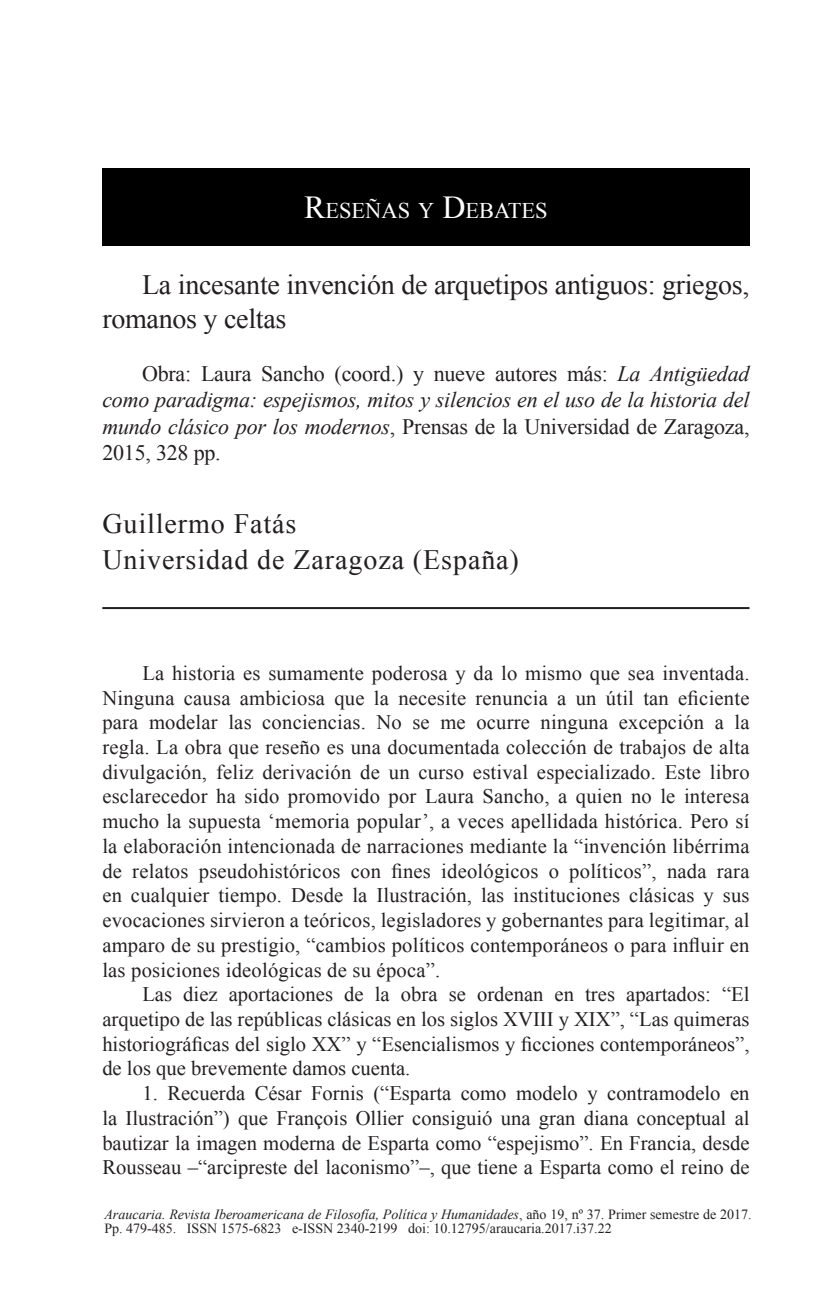
<style>
.page{position:relative;width:823px;height:1295px;background:#fff}
.page>*{position:absolute;margin:0;border:0;box-sizing:border-box;transform-origin:0 0}
.Institución{font:28px/33.6px "Times New Roman";letter-spacing:-.01em;color:#231f20}
.Institución-2{font:28px "Times New Roman";letter-spacing:.03em;color:#231f20}
.Autor{font:28px "Times New Roman";letter-spacing:.03em;color:#231f20}
.Categoría{font:22.4px "Times New Roman";color:#fff}
.t1{font:italic 22px/26.4px "Times New Roman";letter-spacing:-.01em;color:#231f20;text-align:justify}
.Párrafo{font:20.6px/24.8px "Times New Roman";color:#231f20;text-align:justify}
.t2{font:14px/14px "Times New Roman";color:#231f20}
.s1{font-size:32px}
.s2{font-style:normal}
.s3{font-style:italic}
</style>
<div class="page">
<hr style="left:102px;top:607px;width:647px;height:2px;background:#231f20">
<div style="left:102px;top:168px;width:647px;height:77px;background:#000"></div>
<p class="Categoría" style="left:304px;top:195px;width:245px"><span class="s1">R</span>ESEÑAS Y <span class="s1">D</span>EBATES</p>
<p class="Institución" style="left:102px;top:268px;width:648px;text-indent:40px">La incesante invención de arquetipos antiguos: griegos, romanos y celtas</p>
<p class="t1" style="left:102px;top:360px;width:648px;text-indent:40px"><span class="s2">Obra: Laura Sancho (coord.) y nueve autores más:</span> La Antigüedad como paradigma: espejismos, mitos y silencios en el uso de la historia del mundo clásico por los modernos<span class="s2">, Prensas de la Universidad de Zaragoza, 2015, 328 pp.</span></p>
<p class="Autor" style="left:102px;top:505px;width:195px">Guillermo Fatás</p>
<p class="Institución-2" style="left:102px;top:541px;width:418px">Universidad de Zaragoza (España)</p>
<p class="Párrafo" style="left:102px;top:660px;width:648px;text-indent:40px">La historia es sumamente poderosa y da lo mismo que sea inventada.<br>Ninguna causa ambiciosa que la necesite renuncia a un útil tan eficiente para modelar las conciencias. No se me ocurre ninguna excepción a la regla. La obra que reseño es una documentada colección de trabajos de alta divulgación, feliz derivación de un curso estival especializado. Este libro esclarecedor ha sido promovido por Laura Sancho, a quien no le interesa mucho la supuesta ‘memoria popular’, a veces apellidada histórica. Pero sí la elaboración intencionada de narraciones mediante la “invención libérrima de relatos pseudohistóricos con fines ideológicos o políticos”, nada rara en cualquier tiempo. Desde la Ilustración, las instituciones clásicas y sus evocaciones sirvieron a teóricos, legisladores y gobernantes para legitimar, al amparo de su prestigio, “cambios políticos contemporáneos o para influir en las posiciones ideológicas de su época”.</p>
<p class="Párrafo" style="left:102px;top:981px;width:648px;text-indent:40px">Las diez aportaciones de la obra se ordenan en tres apartados: “El arquetipo de las repúblicas clásicas en los siglos XVIII y XIX”, “Las quimeras historiográficas del siglo XX” y “Esencialismos y ficciones contemporáneos”, de los que brevemente damos cuenta.</p>
<p class="Párrafo" style="left:102px;top:1080px;width:648px;text-indent:40px">1. Recuerda César Fornis (“Esparta como modelo y contramodelo en la Ilustración”) que François Ollier consiguió una gran diana conceptual al bautizar la imagen moderna de Esparta como “espejismo”. En Francia, desde Rousseau –“arcipreste del laconismo”–, que tiene a Esparta como el reino de</p>
<p class="t2" style="left:104px;top:1207px;width:648px"><span class="s3">Araucaria. Revista Iberoamericana de Filosofía, Política y Humanidades</span>, año 19, nº 37. Primer semestre de 2017.<br>Pp. 479-485. ISSN 1575-6823 e-ISSN 2340-2199 doi: 10.12795/araucaria.2017.i37.22</p>
</div>
